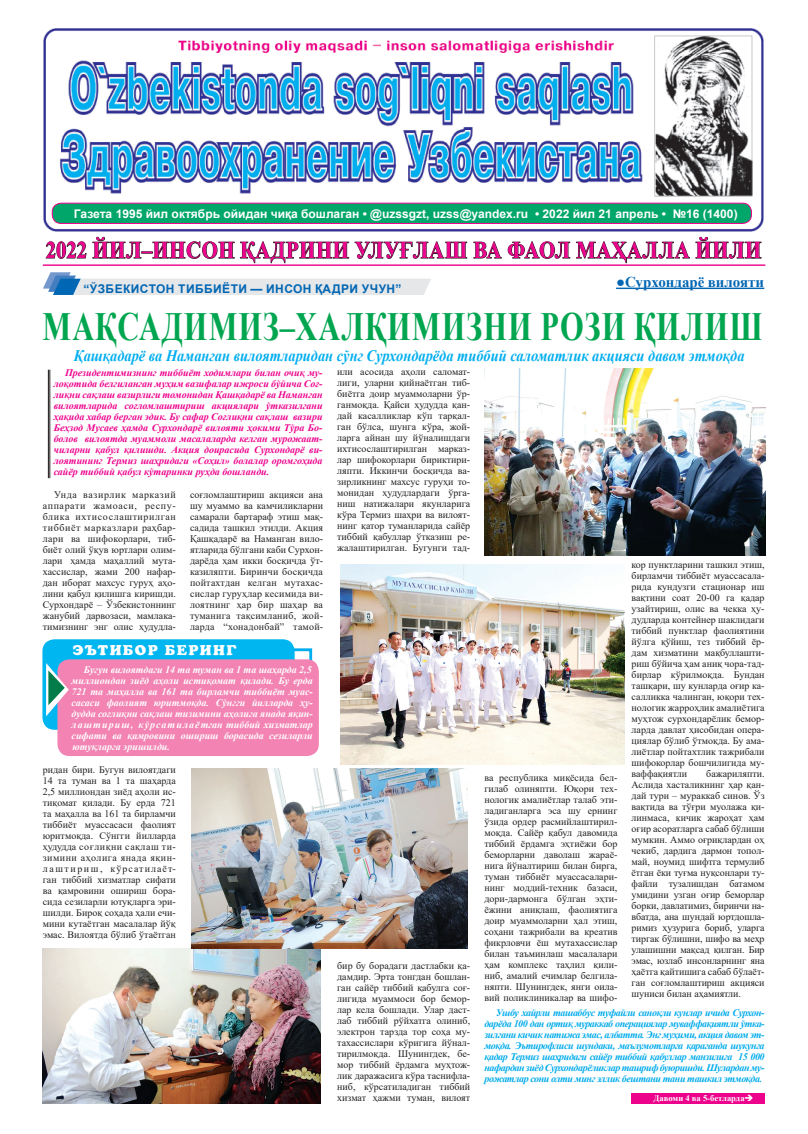
<style>
.page{position:relative;width:808px;height:1134px;background:#fff}
.page>*{position:absolute;margin:0;border:0;box-sizing:border-box;transform-origin:0 0}
.ОснТекстКад{font:700 40px "Times New Roman";letter-spacing:.035em;color:#00a54f;scale:.76 1}
.ОснТекстКад-2{font:700 24px "Times New Roman";letter-spacing:.035em;color:#ed028c;scale:.86 1}
.ОснТекстКад-3{font:italic 700 16px "Times New Roman";color:#00aeef;scale:.9 1}
.ОснТекстКад-4{font:700 15px "Times New Roman";color:#0166b3}
.ОснТекстКад-5{font:14px "AG Cooper Cyr Roman";letter-spacing:.1em;color:#fff}
.t1{font:700 12px "Arial";letter-spacing:.035em;color:#0166b3}
.Основной_текст__Назр{font:700 11.9px "Arial";color:#fff}
.ОснТекстКад-6{font:10px/11px "Times New Roman";color:#231f20;text-align:justify}
.ОснТекстКад-7{font:italic 700 10px/11px "Times New Roman";color:#ed028c;text-align:justify}
.ОснТекстКад-8{font:italic 700 10px/11px "Times New Roman";letter-spacing:-.04em;color:#00abeb;text-align:justify}
.ОснТекстКад-9{font:italic 700 10px/11px "Times New Roman";color:#fff;text-align:justify}
.ОснТекстКад-10{font:700 8.6px "Times New Roman";color:#fff}
</style>
<div class="page">
<div style="left:261px;top:648px;width:51px;height:28px;border:3px solid #00aeef"></div>
<img style="left:43px;top:28px;width:721px;height:204px">
<div style="left:52px;top:203px;width:699px;height:20px;background:#00a66a;border-radius:9px"></div>
<div style="left:52px;top:203px;width:700px;height:21px;border:1px solid #ed028c;border-radius:9px"></div>
<svg style="left:46px;top:237px;width:421px;height:26px"></svg>
<svg style="left:473px;top:241px;width:29px;height:18px"></svg>
<svg style="left:508px;top:241px;width:62px;height:18px"></svg>
<svg style="left:576px;top:237px;width:185px;height:26px"></svg>
<hr style="left:43px;top:264px;width:722px;height:2px;background:#ed028c">
<div style="left:631px;top:1093px;width:134px;height:11px;background:#ed028c"></div>
<img style="left:484px;top:368px;width:281px;height:187px">
<svg style="left:43px;top:272px;width:388px;height:23px"></svg>
<img style="left:341px;top:564px;width:283px;height:201px">
<img style="left:43px;top:948px;width:278px;height:156px">
<img style="left:191px;top:768px;width:277px;height:180px">
<hr style="left:616px;top:288px;width:148px;height:1px;background:#0166b3">
<div style="left:42px;top:639px;width:253px;height:91px;background:#00b6f0;border-radius:12px"></div>
<div style="left:57px;top:659px;width:262px;height:97px;background:#f283b3;border-radius:12px"></div>
<svg style="left:46px;top:663px;width:23px;height:53px"></svg>
<hr style="left:50px;top:370px;width:1px;height:108px;background:#231f20">
<hr style="left:48px;top:370px;width:1px;height:108px;background:#231f20">
<p class="Основной_текст__Назр" style="left:74px;top:206px;width:665px">Газета 1995 йил октябрь ойидан чиқа бошлаган • @uzssgzt, uzss@yandex.ru • 2022 йил 21 апрель • №16 (1400)</p>
<p class="ОснТекстКад-2" style="left:46px;top:233px;width:833px">2022 ЙИЛ–ИНСОН ҚАДРИНИ УЛУҒЛАШ ВА ФАОЛ МАҲАЛЛА ЙИЛИ</p>
<p class="t1" style="left:84px;top:280px;width:319px">“ЎЗБЕКИСТОН ТИББИЁТИ — ИНСОН ҚАДРИ УЧУН”</p>
<p class="ОснТекстКад-4" style="left:616px;top:271px;width:150px">●Сурхондарё вилояти</p>
<p class="ОснТекстКад" style="left:43px;top:298px;width:949px">МАҚСАДИМИЗ–ХАЛҚИМИЗНИ РОЗИ ҚИЛИШ</p>
<p class="ОснТекстКад-3" style="left:74px;top:344px;width:747px">Қашқадарё ва Наманган вилоятларидан сўнг Сурхондарёда тиббий саломатлик акцияси давом этмоқда</p>
<p class="ОснТекстКад-7" style="left:54px;top:367px;width:270px;text-indent:11px">Президентимизнинг тиббиёт ходимлари билан очиқ му&shy;лоқотида белгиланган муҳим вазифалар ижроси бўйича Соғ&shy;лиқни сақлаш вазирлиги томонидан Қашқадарё ва Наманган вилоятларида соғломлаштириш акциялари ўтказилгани ҳақида хабар берган эдик. Бу сафар Соғлиқни сақлаш вазири Беҳзод Мусаев ҳамда Сурхондарё вилояти ҳокими Тўра Бо&shy;болов вилоятда муаммоли масалаларда келган мурожаат&shy;чиларни қабул қилишди. Акция доирасида Сурхондарё ви&shy;лоятининг Термиз шаҳридаги «Соҳил» болалар оромгоҳида сайёр тиббий қабул кўтаринки руҳда бошланди.</p>
<p class="ОснТекстКад-6" style="left:43px;top:489px;width:135px;text-indent:11px">Унда вазирлик марказий аппарати жамоаси, респу&shy;блика ихтисослаштирилган тиббиёт марказлари раҳбар&shy;лари ва шифокорлари, тиб&shy;биёт олий ўқув юртлари олим&shy;лари ҳамда маҳаллий мута&shy;хассислар, жами 200 нафар&shy;дан иборат махсус гуруҳ аҳо&shy;лини қабул қилишга киришди.<br>Сурхондарё – Ўзбекистоннинг жанубий дарвозаси, мамлака&shy;тимизнинг энг олис ҳудудла-</p>
<p class="ОснТекстКад-6" style="left:190px;top:489px;width:135px">соғломлаштириш акцияси ана шу муаммо ва камчиликларни самарали бартараф этиш мақ&shy;садида ташкил этилди. Акция Қашқадарё ва Наманган вило&shy;ятларида бўлгани каби Сурхон&shy;дарёда ҳам икки босқичда ўт&shy;казиляпти. Биринчи босқичда пойтахтдан келган мутахас&shy;сислар гуруҳлар кесимида ви&shy;лоятнинг ҳар бир шаҳар ва туманига тақсимланиб, жой&shy;ларда “хонадонбай” тамой-</p>
<p class="ОснТекстКад-5" style="left:73px;top:642px;width:165px">ЭЪТИБОР БЕРИНГ</p>
<p class="ОснТекстКад-9" style="left:72px;top:663px;width:243px;text-indent:12px">Бугун вилоятдаги 14 та туман ва 1 та шаҳарда 2,5 миллиондан зиёд аҳоли истиқомат қилади. Бу ерда 721 та маҳалла ва 161 та бирламчи тиббиёт муас&shy;сасаси фаолият юритмоқда. Сўнгги йилларда ҳу&shy;дудда соғлиқни сақлаш тизимини аҳолига янада яқин&shy;лаштириш, кўрсатилаётган тиббий хизматлар сифати ва қамровини ошириш борасида сезиларли ютуқларга эришилди.</p>
<p class="ОснТекстКад-6" style="left:43px;top:764px;width:135px">ридан бири. Бугун вилоятдаги 14 та туман ва 1 та шаҳарда 2,5 миллиондан зиёд аҳоли ис&shy;тиқомат қилади. Бу ерда 721 та маҳалла ва 161 та бирламчи тиббиёт муассасаси фаолият юритмоқда. Сўнгги йилларда ҳудудда соғлиқни сақлаш ти&shy;зимини аҳолига янада яқин&shy;лаштириш, кўрсатилаёт&shy;ган тиббий хизматлар сифати ва қамровини ошириш бора&shy;сида сезиларли ютуқларга эри&shy;шилди. Бироқ соҳада ҳали ечи&shy;мини кутаётган масалалар йўқ эмас. Вилоятда бўлиб ўтаётган</p>
<p class="ОснТекстКад-6" style="left:337px;top:366px;width:135px">или асосида аҳоли саломат&shy;лиги, уларни қийнаётган тиб&shy;биётга доир муаммоларни ўр&shy;ганмоқда. Қайси ҳудудда қан&shy;дай касалликлар кўп тарқал&shy;ган бўлса, шунга кўра, жой&shy;ларга айнан шу йўналишдаги ихтисослаштирилган марказ&shy;лар шифокорлари бириктири&shy;ляпти. Иккинчи босқичда ва&shy;зирликнинг махсус гуруҳи то&shy;монидан ҳудудлардаги ўрга&shy;ниш натижалари якунларига кўра Термиз шаҳри ва вилоят&shy;нинг қатор туманларида сайёр тиббий қабуллар ўтказиш ре&shy;жалаштирилган. Бугунги тад-</p>
<p class="ОснТекстКад-6" style="left:337px;top:960px;width:135px">бир бу борадаги дастлабки қа&shy;дамдир. Эрта тонгдан бошлан&shy;ган сайёр тиббий қабулга соғ&shy;лигида муаммоси бор бемор&shy;лар кела бошлади. Улар даст&shy;лаб тиббий рўйхатга олиниб, электрон тарзда тор соҳа му&shy;тахассислари кўригига йўнал&shy;тирилмоқда. Шунингдек, бе&shy;мор тиббий ёрдамга муҳтож&shy;лик даражасига кўра таснифла&shy;ниб, кўрсатиладиган тиббий хизмат ҳажми туман, вилоят</p>
<p class="ОснТекстКад-6" style="left:484px;top:772px;width:135px">ва республика миқёсида бел&shy;гилаб олиняпти. Юқори тех&shy;нологик амалиётлар талаб эти&shy;ладиганларга эса шу ернинг ўзида ордер расмийлаштирил&shy;моқда. Сайёр қабул давомида тиббий ёрдамга эҳтиёжи бор беморларни даволаш жараё&shy;нига йўналтириш билан бирга, туман тиббиёт муассасалари&shy;нинг моддий-техник базаси, дори-дармонга бўлган эҳти&shy;ёжини аниқлаш, фаолиятига доир муаммоларни ҳал этиш, соҳани тажрибали ва креатив фикрловчи ёш мутахассислар билан таъминлаш масалалари ҳам комплекс таҳлил қили&shy;ниб, амалий ечимлар белгила&shy;няпти. Шунингдек, янги оила&shy;вий поликлиникалар ва шифо-</p>
<p class="ОснТекстКад-6" style="left:632px;top:559px;width:135px">кор пунктларини ташкил этиш, бирламчи тиббиёт муассасала&shy;рида кундузги стационар иш вақтини соат 20-00 га қадар узайтириш, олис ва чекка ҳу&shy;дудларда контейнер шаклидаги тиббий пунктлар фаолиятини йўлга қўйиш, тез тиббий ёр&shy;дам хизматини мақбуллашти&shy;риш бўйича ҳам аниқ чора-тад&shy;бирлар кўрилмоқда. Бундан ташқари, шу кунларда оғир ка&shy;салликка чалинган, юқори тех&shy;нологик жарроҳлик амалиётига муҳтож сурхондарёлик бемор&shy;ларда давлат ҳисобидан опера&shy;циялар бўлиб ўтмоқда. Бу ама&shy;лиётлар пойтахтлик тажрибали шифокорлар бошчилигида му&shy;ваффақиятли</p>
<p class="ОснТекстКад-6" style="left:632px;top:768px;width:135px;text-indent:75px">бажариляпти.<br>Аслида хасталикнинг ҳар қан&shy;дай тури – мураккаб синов. Ўз вақтида ва тўғри муолажа қи&shy;линмаса, кичик жароҳат ҳам оғир асоратларга сабаб бўлиши мумкин. Аммо оғриқлардан оҳ чекиб, дардига дармон топол&shy;май, ноумид шифтга термулиб ётган ёки туғма нуқсонлари ту&shy;файли тузалишдан батамом умидини узган оғир беморлар борки, давлатимиз, биринчи на&shy;вбатда, ана шундай юртдошла&shy;римиз ҳузурига бориб, уларга тиргак бўлишни, шифо ва меҳр улашишни мақсад қилган. Бир эмас, юзлаб инсонларнинг яна ҳаётга қайтишига сабаб бўлаёт&shy;ган соғломлаштириш акцияси шуниси билан аҳамиятли.</p>
<p class="ОснТекстКад-8" style="left:484px;top:1007px;width:282px;text-indent:11px">Ушбу хайрли ташаббус туфайли саноқли кунлар ичида Сурхон&shy;дарёда 100 дан ортиқ мураккаб операциялар муваффақиятли ўтка&shy;зилгани кичик натижа эмас, албатта. Энг муҳими, акция давом эт&shy;моқда. Эътирофлиси шундаки, маълумотларга қараганда шукунга қадар Термиз шаҳридаги сайёр тиббий қабуллар манзилига 15 000 нафардан зиёд Сурхондарёликлар ташриф буюришди. Шулардан му&shy;рожатлар сони олти минг эллик бештани тани ташкил этмоқда.</p>
<p class="ОснТекстКад-10" style="left:653px;top:1092px;width:102px">Давоми 4 ва 5-бетларда➔</p>
</div>
